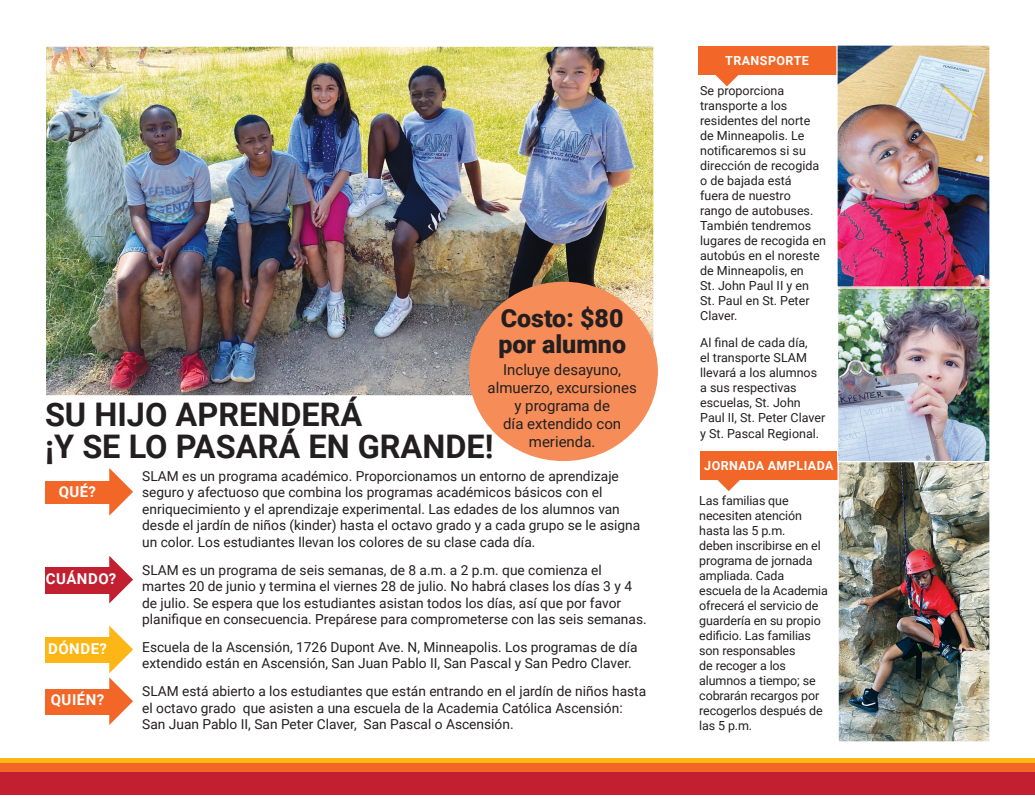
<style>
.page{position:relative;width:1035px;height:810px;background:#fff}
.page>*{position:absolute;margin:0;border:0;box-sizing:border-box;transform-origin:0 0}
.t1{font:700 32.5px/31.2px "Roboto";color:#231f20}
.t2{font:900 25px/26.2px "Roboto";color:#231f20}
.t3{font:15px/18px "Roboto";color:#231f20;text-align:center}
.t4{font:700 15px "Roboto";letter-spacing:.035em;color:#fff}
.t5{font:13.75px/16.5px "Roboto";color:#231f20}
.t6{font:12.5px/15px "Roboto";color:#231f20}
.t7{font:700 12.5px "Roboto";letter-spacing:.035em;color:#fff}
</style>
<div class="page">
<svg style="left:715px;top:75px;width:24px;height:11px"></svg>
<img style="left:47px;top:48px;width:606px;height:346px">
<div style="left:469px;top:282px;width:189px;height:179px;background:#f68c58;border-radius:50%"></div>
<div style="left:698px;top:46px;width:153px;height:29px;background:#f26628"></div>
<svg style="left:705px;top:479px;width:48px;height:12px"></svg>
<div style="left:700px;top:451px;width:140px;height:28px;background:#f26628"></div>
<img style="left:838px;top:46px;width:151px;height:413px">
<div style="left:836px;top:44px;width:155px;height:244px;border:1px solid #fff"></div>
<img style="left:840px;top:462px;width:149px;height:279px">
<div style="left:838px;top:459px;width:153px;height:284px;border:1px solid #fff"></div>
<div style="left:837px;top:287px;width:154px;height:175px;border:1px solid #fff"></div>
<div style="left:45px;top:481px;width:65px;height:23px;background:#f26628"></div>
<svg style="left:109px;top:468px;width:24px;height:48px"></svg>
<svg style="left:109px;top:556px;width:24px;height:47px"></svg>
<div style="left:45px;top:637px;width:65px;height:26px;background:#fcb615"></div>
<div style="left:45px;top:689px;width:65px;height:26px;background:#f26628"></div>
<svg style="left:109px;top:626px;width:24px;height:99px"></svg>
<div style="left:45px;top:567px;width:72px;height:27px;background:#c21f31"></div>
<div style="left:0;top:770px;width:1035px;height:25px;background:#c21f31"></div>
<svg style="left:0;top:758px;width:1035px;height:6px;background:#faa818"></svg>
<div style="left:0;top:764px;width:1035px;height:8px;background:#f26628"></div>
<h2 class="t2" style="left:498px;top:304px;width:129px">Costo: $80 por alumno</h2>
<p class="t3" style="left:488px;top:360px;width:151px">Incluye desayuno, almuerzo, excursiones y programa de<br>día extendido con merienda.</p>
<h1 class="t1" style="left:45px;top:398px;width:450px">SU HIJO APRENDERÁ<br>¡Y SE LO PASARÁ EN GRANDE!</h1>
<p class="t5" style="left:142px;top:467px;width:500px">SLAM es un programa académico. Proporcionamos un entorno de aprendizaje seguro y afectuoso que combina los programas académicos básicos con el enriquecimiento y el aprendizaje experimental. Las edades de los alumnos van desde el jardín de niños (kinder) hasta el octavo grado y a cada grupo se le asigna un color. Los estudiantes llevan los colores de su clase cada día.</p>
<p class="t5" style="left:142px;top:561px;width:506px">SLAM es un programa de seis semanas, de 8 a.m. a 2 p.m. que comienza el martes 20 de junio y termina el viernes 28 de julio. No habrá clases los días 3 y 4 de julio. Se espera que los estudiantes asistan todos los días, así que por favor planifique en consecuencia. Prepárese para comprometerse con las seis semanas.</p>
<p class="t5" style="left:142px;top:638px;width:497px">Escuela de la Ascensión, 1726 Dupont Ave. N, Minneapolis. Los programas de día extendido están en Ascensión, San Juan Pablo II, San Pascal y San Pedro Claver.</p>
<p class="t5" style="left:142px;top:682px;width:506px">SLAM está abierto a los estudiantes que están entrando en el jardín de niños hasta el octavo grado que asisten a una escuela de la Academia Católica Ascensión:<br>San Juan Pablo II, San Peter Claver, San Pascal o Ascensión.</p>
<p class="t4" style="left:59px;top:481px;width:39px">QUÉ?</p>
<p class="t4" style="left:46px;top:568px;width:72px">CUÁNDO?</p>
<p class="t4" style="left:48px;top:638px;width:60px">DÓNDE?</p>
<p class="t4" style="left:51px;top:689px;width:55px">QUIÉN?</p>
<p class="t7" style="left:725px;top:51px;width:85px">TRANSPORTE</p>
<p class="t6" style="left:700px;top:83px;width:127px">Se proporciona transporte a los residentes del norte de Minneapolis. Le notificaremos si su dirección de recogida o de bajada está<br>fuera de nuestro<br>rango de autobuses.<br>También tendremos lugares de recogida en autobús en el noreste de Minneapolis, en<br>St. John Paul II y en<br>St. Paul en St. Peter<br>Claver.</p>
<p class="t6" style="left:700px;top:334px;width:127px">Al final de cada día,<br>el transporte SLAM llevará a los alumnos a sus respectivas escuelas, St. John<br>Paul II, St. Peter Claver</p>
<p class="t6" style="left:700px;top:426px;width:120px">y St. Pascal Regional.</p>
<p class="t7" style="left:704px;top:457px;width:131px">JORNADA AMPLIADA</p>
<p class="t6" style="left:699px;top:493px;width:130px">Las familias que necesiten atención hasta las 5 p.m.<br>deben inscribirse en el programa de jornada ampliada. Cada escuela de la Academia ofrecerá el servicio de guardería en su propio edificio. Las familias son responsables<br>de recoger a los alumnos a tiempo; se cobrarán recargos por recogerlos después de las 5 p.m.</p>
</div>
